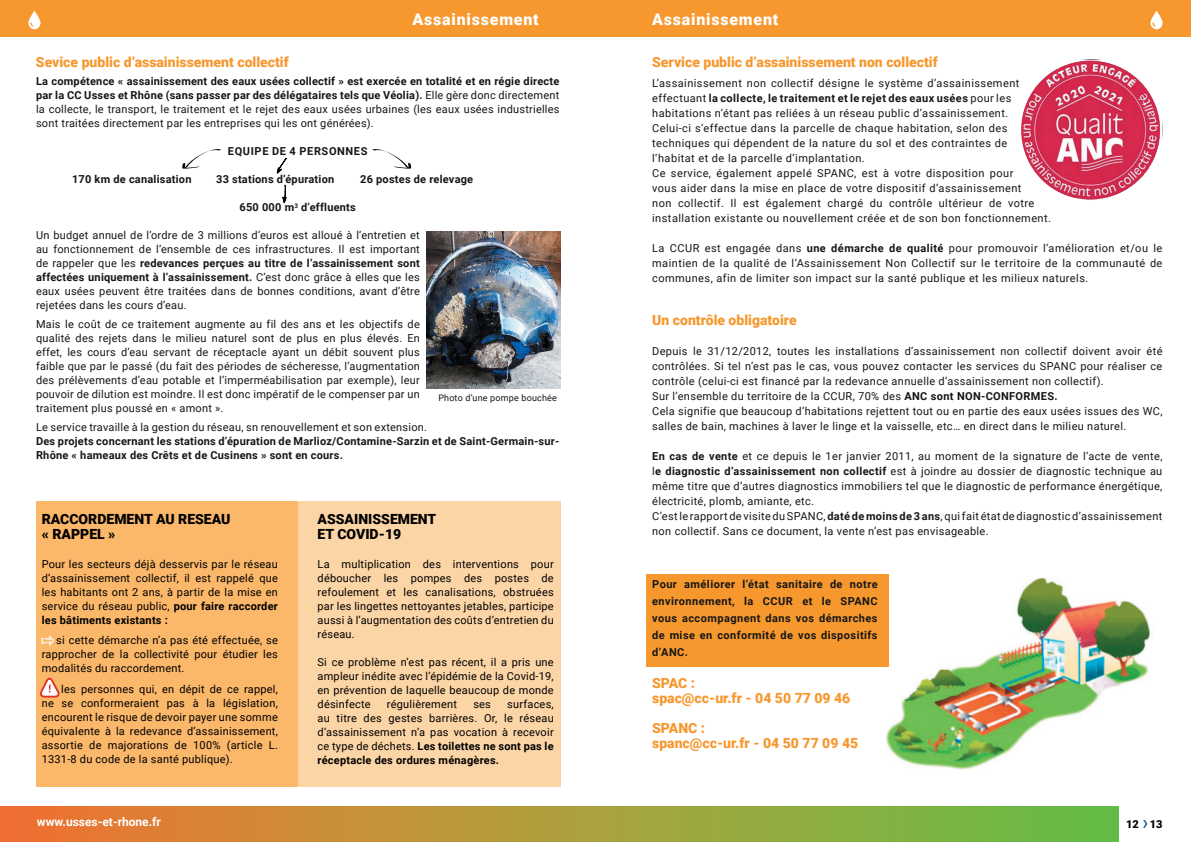
<style>
.page{position:relative;width:1191px;height:842px;background:#fff}
.page>*{position:absolute;margin:0;border:0;box-sizing:border-box;transform-origin:0 0}
.t1{font:900 16px "Roboto";letter-spacing:.05em;color:#fff}
.t2{font:900 14px/15px "Roboto";color:#f7982f}
.t3{font:900 14px/15px "Roboto";color:#000}
.t4{font:700 12px "Roboto";color:#fff}
.t5{font:11px/15px "Roboto";letter-spacing:.03em;color:#151615;text-align:justify}
.t6{font:11px/14px "Roboto";letter-spacing:.02em;color:#000;text-align:justify}
.t7{font:700 11px/17px "Roboto";letter-spacing:.02em;color:#151615}
.t8{font:700 11px "Roboto";letter-spacing:.055em;color:#151615}
.t9{font:900 11px "Roboto";color:#000}
.t10{font:9px "Roboto";letter-spacing:.02em;color:#151615}
.s1{font-weight:700}
</style>
<div class="page">
<div style="left:0;top:806px;width:1118px;height:36px;background:linear-gradient(to right,#f37532,#66c247)"></div>
<img style="left:879px;top:578px;width:271px;height:192px">
<div style="left:646px;top:574px;width:243px;height:92px;background:#f7982f"></div>
<div style="left:36px;top:501px;width:262px;height:285px;background:#fbb76a"></div>
<div style="left:298px;top:501px;width:262px;height:285px;background:#fcd5a6"></div>
<svg style="left:1143px;top:820px;width:4px;height:8px"></svg>
<div style="left:0;top:0;width:1191px;height:36px;background:#f7982f"></div>
<svg style="left:28px;top:11px;width:13px;height:18px"></svg>
<svg style="left:1150px;top:11px;width:12px;height:18px"></svg>
<svg style="left:276px;top:158px;width:12px;height:16px"></svg>
<svg style="left:182px;top:149px;width:39px;height:20px"></svg>
<svg style="left:372px;top:149px;width:39px;height:20px"></svg>
<svg style="left:282px;top:184px;width:5px;height:20px"></svg>
<svg style="left:41px;top:635px;width:14px;height:11px"></svg>
<img style="left:427px;top:231px;width:133px;height:157px">
<img style="left:1021px;top:59px;width:141px;height:142px;border-radius:71px">
<svg style="left:40px;top:677px;width:20px;height:21px"></svg>
<h1 class="t1" style="left:412px;top:8px;width:128px">Assainissement</h1>
<h1 class="t1" style="left:652px;top:8px;width:128px">Assainissement</h1>
<p class="t2" style="left:36px;top:54px;width:254px">Sevice public d’assainissement collectif</p>
<p class="t5" style="left:36px;top:74px;width:525px;line-height:14px"><span class="s1">La compétence « assainissement des eaux usées collectif » est exercée en totalité et en régie directe par la CC Usses et Rhône (sans passer par des délégataires tels que Véolia).</span> Elle gère donc directement la collecte, le transport, le traitement et le rejet des eaux usées urbaines (les eaux usées industrielles sont traitées directement par les entreprises qui les ont générées).</p>
<p class="t8" style="left:228px;top:144px;width:141px">EQUIPE DE 4 PERSONNES</p>
<p class="t7" style="left:72px;top:170px;width:121px">170 km de canalisation</p>
<p class="t7" style="left:216px;top:170px;width:120px">33 stations d’épuration</p>
<p class="t7" style="left:360px;top:170px;width:115px">26 postes de relevage</p>
<p class="t7" style="left:239px;top:198px;width:118px">650 000 m<sup>3</sup> d’effluents</p>
<p class="t5" style="left:36px;top:228px;width:385px;line-height:14px">Un budget annuel de l’ordre de 3 millions d’euros est alloué à l’entretien et au fonctionnement de l’ensemble de ces infrastructures. Il est important de rappeler que les <span class="s1">redevances perçues au titre de l’assainissement sont affectées uniquement à l’assainissement.</span> C’est donc grâce à elles que les eaux usées peuvent être traitées dans de bonnes conditions, avant d’être rejetées dans les cours d’eau.</p>
<p class="t5" style="left:36px;top:317px;width:385px;line-height:14px">Mais le coût de ce traitement augmente au fil des ans et les objectifs de qualité des rejets dans le milieu naturel sont de plus en plus élevés. En effet, les cours d’eau servant de réceptacle ayant un débit souvent plus faible que par le passé (du fait des périodes de sécheresse, l’augmentation des prélèvements d’eau potable et l’imperméabilisation par exemple), leur pouvoir de dilution est moindre. Il est donc impératif de le compenser par un traitement plus poussé en « amont ».</p>
<p class="t5" style="left:36px;top:419px;width:392px">Le service travaille à la gestion du réseau, sn renouvellement et son extension.</p>
<p class="t7" style="left:36px;top:434px;width:525px;line-height:14px">Des projets concernant les stations d’épuration de Marlioz/Contamine-Sarzin et de Saint-Germain-sur-<br>Rhône « hameaux des Crêts et de Cusinens » sont en cours.</p>
<p class="t10" style="left:438px;top:391px;width:120px">Photo d’une pompe bouchée</p>
<p class="t3" style="left:42px;top:511px;width:190px">RACCORDEMENT AU RESEAU « RAPPEL »</p>
<p class="t6" style="left:42px;top:557px;width:238px">Pour les secteurs déjà desservis par le réseau d’assainissement collectif, il est rappelé que les habitants ont 2 ans, à partir de la mise en service du réseau public, <span class="s1">pour faire raccorder les bâtiments existants :</span></p>
<p class="t6" style="left:42px;top:633px;width:238px;text-indent:15px">si cette démarche n’a pas été effectuée, se rapprocher de la collectivité pour étudier les modalités du raccordement.</p>
<p class="t6" style="left:42px;top:682px;width:238px;text-indent:20px">les personnes qui, en dépit de ce rappel, ne se conformeraient pas à la législation, encourent le risque de devoir payer une somme équivalente à la redevance d’assainissement, assortie de majorations de 100% (article L.<br>1331-8 du code de la santé publique).</p>
<p class="t4" style="left:37px;top:813px;width:126px">www.usses-et-rhone.fr</p>
<p class="t3" style="left:317px;top:511px;width:120px">ASSAINISSEMENT<br>ET COVID-19</p>
<p class="t6" style="left:317px;top:557px;width:238px">La multiplication des interventions pour déboucher les pompes des postes de refoulement et les canalisations, obstruées par les lingettes nettoyantes jetables, participe aussi à l’augmentation des coûts d’entretien du réseau.</p>
<p class="t6" style="left:317px;top:655px;width:238px">Si ce problème n’est pas récent, il a pris une ampleur inédite avec l’épidémie de la Covid-19, en prévention de laquelle beaucoup de monde désinfecte</p>
<p class="t6" style="left:317px;top:697px;width:238px;text-indent:190px">surfaces, au titre des gestes barrières. Or, le réseau d’assainissement n’a pas vocation à recevoir ce type de déchets. <span class="s1">Les toilettes ne sont pas le réceptacle des ordures ménagères.</span></p>
<p class="t6" style="left:387px;top:697px;width:72px">régulièrement</p>
<p class="t6" style="left:473px;top:697px;width:19px">ses</p>
<p class="t2" style="left:652px;top:54px;width:287px">Service public d’assainissement non collectif</p>
<p class="t5" style="left:652px;top:75px;width:400px;text-align:left">L’assainissement non collectif désigne le système d’assainissement effectuant <span class="s1">la collecte, le traitement et le rejet des eaux usées</span> pour les habitations n’étant pas reliées à un réseau public d’assainissement.<br>Celui-ci s’effectue dans la parcelle de chaque habitation, selon des techniques qui dépendent de la nature du sol et des contraintes de l’habitat et de la parcelle d’implantation.<br>Ce service, également appelé SPANC, est à votre disposition pour<br>vous aider dans la mise en place de votre dispositif d’assainissement<br>non collectif. Il est également chargé du contrôle ultérieur de votre installation existante ou nouvellement créée et de son bon fonctionnement.</p>
<p class="t5" style="left:652px;top:240px;width:512px">La CCUR est engagée dans <span class="s1">une démarche de qualité</span> pour promouvoir l’amélioration et/ou le maintien de la qualité de l’Assainissement Non Collectif sur le territoire de la communauté de communes, afin de limiter son impact sur la santé publique et les milieux naturels.</p>
<p class="t2" style="left:652px;top:312px;width:146px">Un contrôle obligatoire</p>
<p class="t5" style="left:652px;top:343px;width:512px;text-align:left">Depuis le 31/12/2012, toutes les installations d’assainissement non collectif doivent avoir été contrôlées. Si tel n’est pas le cas, vous pouvez contacter les services du SPANC pour réaliser ce contrôle (celui-ci est financé par la redevance annuelle d’assainissement non collectif).<br>Sur l’ensemble du territoire de la CCUR, 70% des <span class="s1">ANC sont NON-CONFORMES.<br></span>Cela signifie que beaucoup d’habitations rejettent tout ou en partie des eaux usées issues des WC, salles de bain, machines à laver le linge et la vaisselle, etc… en direct dans le milieu naturel.</p>
<p class="t5" style="left:652px;top:448px;width:512px;text-align:left"><span class="s1">En cas de vente</span> et ce depuis le 1er janvier 2011, au moment de la signature de l’acte de vente, l<span class="s1">e diagnostic d’assainissement non collectif</span> est à joindre au dossier de diagnostic technique au même titre que d’autres diagnostics immobiliers tel que le diagnostic de performance énergétique, électricité, plomb, amiante, etc.<br>C’est le rapport de visite du SPANC, <span class="s1">daté de moins de 3 ans</span>, qui fait état de diagnostic d’assainissement non collectif. Sans ce document, la vente n’est pas envisageable.</p>
<p class="t7" style="left:652px;top:575px;width:227px;text-align:justify">Pour améliorer l’état sanitaire de notre environnement, la CCUR et le SPANC vous accompagnent dans vos démarches de mise en conformité de vos dispositifs d’ANC.</p>
<p class="t2" style="left:652px;top:675px;width:200px">SPAC :<br>spac@cc-ur.fr - 04 50 77 09 46</p>
<p class="t2" style="left:652px;top:720px;width:207px">SPANC :<br>spanc@cc-ur.fr - 04 50 77 09 45</p>
<p class="t9" style="left:1126px;top:816px;width:38px">12 13</p>
</div>
